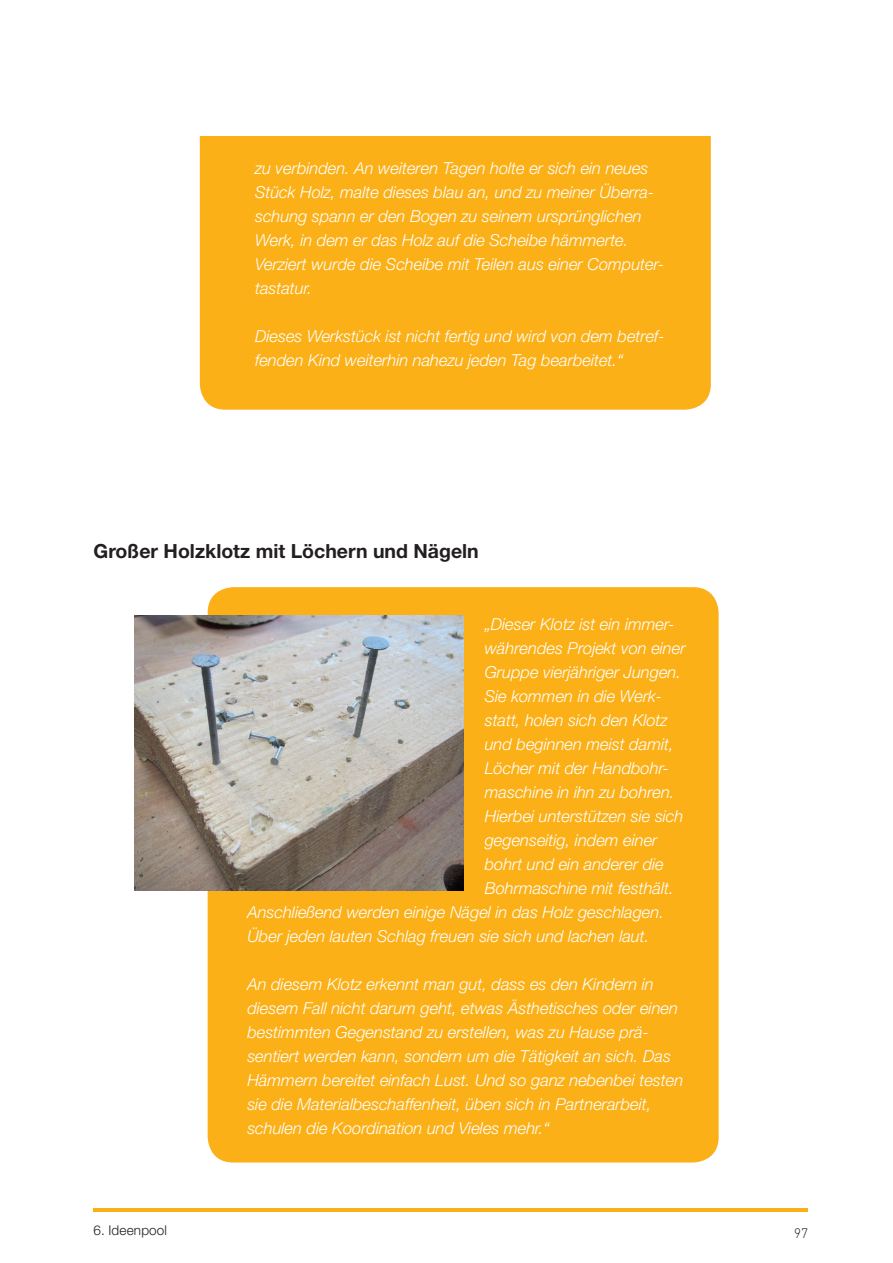
<style>
.page{position:relative;width:893px;height:1263px;background:#fff}
.page>*{position:absolute;margin:0;border:0;box-sizing:border-box;transform-origin:0 0}
.Zwischenheadline{font:700 19.5px "Helvetica Neue";color:#231f20}
.Fließtext{font:italic 300 16.5px/24px "Helvetica Neue";color:#fff}
.t1{font:300 13.5px "Helvetica Neue";letter-spacing:.01em;color:#231f20}
.t2{font:300 13.5px "DIN";color:#231f20}
</style>
<div class="page">
<hr style="left:94px;top:1208px;width:714px;height:4px;background:#fbb017">
<div style="left:208px;top:587px;width:511px;height:575px;background:#fbb017;border-radius:26px"></div>
<img style="left:134px;top:616px;width:329px;height:274px">
<div style="left:200px;top:94px;width:511px;height:316px;background:#fbb017;border-radius:26px"></div>
<div style="left:150px;top:79px;width:579px;height:56px;background:#fff"></div>
<p class="Fließtext" style="left:255px;top:156px;width:410px">zu verbinden. An weiteren Tagen holte er sich ein neues Stück Holz, malte dieses blau an, und zu meiner Überra&shy;schung spann er den Bogen zu seinem ursprünglichen Werk, in dem er das Holz auf die Scheibe hämmerte.<br>Verziert wurde die Scheibe mit Teilen aus einer Computer&shy;tastatur.</p>
<p class="Fließtext" style="left:255px;top:324px;width:411px">Dieses Werkstück ist nicht fertig und wird von dem betref&shy;fenden Kind weiterhin nahezu jeden Tag bearbeitet.“</p>
<p class="Zwischenheadline" style="left:94px;top:539px;width:387px">Großer Holzklotz mit Löchern und Nägeln</p>
<p class="Fließtext" style="left:485px;top:612px;width:191px">„Dieser Klotz ist ein immer-</p>
<p class="Fließtext" style="left:485px;top:636px;width:202px">währendes Projekt von einer</p>
<p class="Fließtext" style="left:485px;top:660px;width:198px">Gruppe vierjähriger Jungen.</p>
<p class="Fließtext" style="left:485px;top:684px;width:179px">Sie kommen in die Werk-</p>
<p class="Fließtext" style="left:485px;top:708px;width:184px">statt, holen sich den Klotz</p>
<p class="Fließtext" style="left:485px;top:732px;width:190px">und beginnen meist damit,</p>
<p class="Fließtext" style="left:485px;top:756px;width:186px">Löcher mit der Handbohr-</p>
<p class="Fließtext" style="left:485px;top:780px;width:191px">maschine in ihn zu bohren.</p>
<p class="Fließtext" style="left:485px;top:804px;width:200px">Hierbei unterstützen sie sich</p>
<p class="Fließtext" style="left:485px;top:828px;width:174px">gegenseitig, indem einer</p>
<p class="Fließtext" style="left:485px;top:852px;width:181px">bohrt und ein anderer die</p>
<p class="Fließtext" style="left:485px;top:876px;width:190px">Bohrmaschine mit festhält.</p>
<p class="Fließtext" style="left:247px;top:900px;width:418px">Anschließend werden einige Nägel in das Holz geschlagen.</p>
<p class="Fließtext" style="left:247px;top:924px;width:403px">Über jeden lauten Schlag freuen sie sich und lachen laut.</p>
<p class="Fließtext" style="left:247px;top:972px;width:437px">An diesem Klotz erkennt man gut, dass es den Kindern in diesem Fall nicht darum geht, etwas Ästhetisches oder einen bestimmten Gegenstand zu erstellen, was zu Hause prä&shy;sentiert werden kann, sondern um die Tätigkeit an sich. Das Hämmern bereitet einfach Lust. Und so ganz nebenbei testen sie die Materialbeschaffenheit, üben sich in Partnerarbeit, schulen die Koordination und Vieles mehr.“</p>
<p class="t1" style="left:94px;top:1222px;width:75px">6. Ideenpool</p>
<p class="t2" style="left:794px;top:1224px;width:15px">97</p>
</div>
